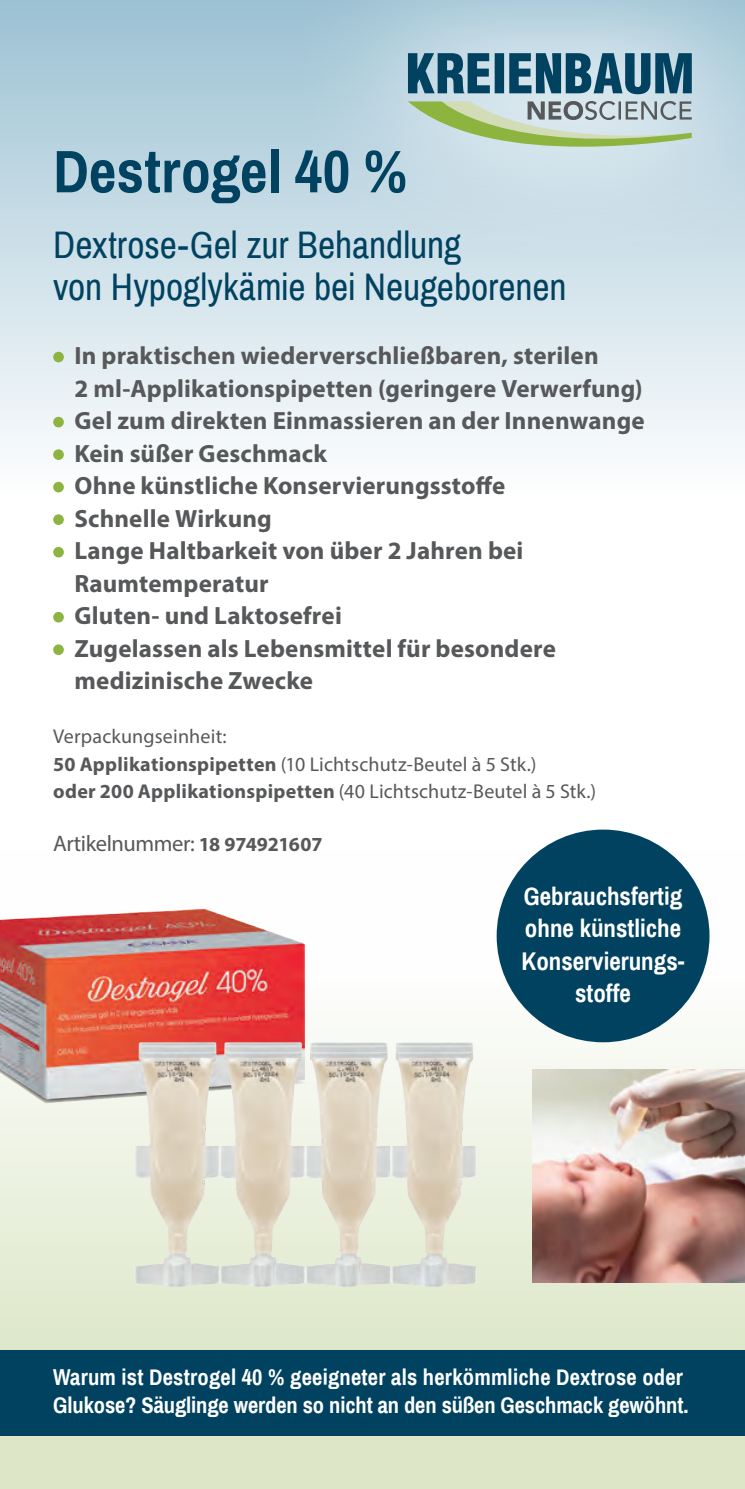
<style>
.page{position:relative;width:745px;height:1489px;background:#fff}
.page>*{position:absolute;margin:0;border:0;box-sizing:border-box;transform-origin:0 0}
.t1{font:700 60px "Archivo Narrow";letter-spacing:.005em;color:#004260}
.t2{font:37.5px/42.5px "Archivo Narrow";color:#004260}
.t3{font:700 25px/32.5px "Myriad Pro";letter-spacing:.005em;color:#57585a}
.t4{font:700 25px/32.5px "Archivo Narrow";color:#fff;text-align:center}
.t5{font:700 22.5px/27.5px "Archivo Narrow";color:#fff}
.t6{font:22.5px "Myriad Pro";letter-spacing:-.02em;color:#57585a}
.t7{font:20px/27.5px "Myriad Pro";letter-spacing:.01em;color:#57585a}
.s1{font-weight:700}
.s2{font-weight:700;font-size:20px}
</style>
<div class="page">
<div style="left:0;top:0;width:744px;height:494px;background:linear-gradient(to bottom,#9cc1d3,#fdfefe)"></div>
<svg style="left:0;top:851px;width:744px;height:637px"></svg>
<div style="left:276px;top:0;width:468px;height:280px;background:#fff;opacity:.75"></div>
<svg style="left:407px;top:53px;width:284px;height:41px;background:#487990"></svg>
<svg style="left:407px;top:101px;width:284px;height:72px;background:#bfd2c4"></svg>
<div style="left:53px;top:352px;width:11px;height:10px;background:#8cb43e;border-radius:50%"></div>
<div style="left:53px;top:417px;width:11px;height:10px;background:#8cb43e;border-radius:50%"></div>
<div style="left:53px;top:449px;width:11px;height:11px;background:#8cb43e;border-radius:50%"></div>
<div style="left:53px;top:482px;width:11px;height:10px;background:#8cb43e;border-radius:50%"></div>
<div style="left:53px;top:514px;width:11px;height:11px;background:#8cb43e;border-radius:50%"></div>
<div style="left:53px;top:547px;width:11px;height:10px;background:#8cb43e;border-radius:50%"></div>
<div style="left:53px;top:612px;width:11px;height:10px;background:#8cb43e;border-radius:50%"></div>
<div style="left:53px;top:644px;width:11px;height:11px;background:#8cb43e;border-radius:50%"></div>
<div style="left:0;top:1350px;width:744px;height:85px;background:#004260"></div>
<svg style="left:0;top:1100px;width:132px;height:3px"></svg>
<img style="left:0;top:908px;width:304px;height:192px">
<img style="left:132px;top:1040px;width:346px;height:248px">
<div style="left:496px;top:829px;width:213px;height:213px;background:#004260;border-radius:50%"></div>
<img style="left:531px;top:1069px;width:213px;height:213px">
<h1 class="t1" style="left:53px;top:135px;width:355px">Destrogel 40 %</h1>
<h2 class="t2" style="left:53px;top:224px;width:514px">Dextrose-Gel zur Behandlung<br>von Hypoglykämie bei Neugeborenen</h2>
<p class="t3" style="left:74px;top:338px;width:571px">In praktischen wiederverschließbaren, sterilen<br>2 ml-Applikationspipetten (geringere Verwerfung)<br>Gel zum direkten Einmassieren an der Innenwange Kein süßer Geschmack<br>Ohne künstliche Konservierungsstoffe<br>Schnelle Wirkung<br>Lange Haltbarkeit von über 2 Jahren bei Raumtemperatur<br>Gluten- und Laktosefrei<br>Zugelassen als Lebensmittel für besondere medizinische Zwecke</p>
<p class="t7" style="left:53px;top:722px;width:544px">Verpackungseinheit:<br><span class="s1">50 Applikationspipetten</span> (10 Lichtschutz-Beutel à 5 Stk.)<br><span class="s1">oder 200 Applikationspipetten</span> (40 Lichtschutz-Beutel à 5 Stk.)</p>
<p class="t6" style="left:53px;top:829px;width:270px">Artikelnummer: <span class="s2">18 974921607</span></p>
<p class="t4" style="left:521px;top:879px;width:164px">Gebrauchsfertig ohne künstliche<br>Konservierungs&shy;stoffe</p>
<p class="t5" style="left:53px;top:1363px;width:636px">Warum ist Destrogel 40 % geeigneter als herkömmliche Dextrose oder<br>Glukose? Säuglinge werden so nicht an den süßen Geschmack gewöhnt.</p>
</div>
